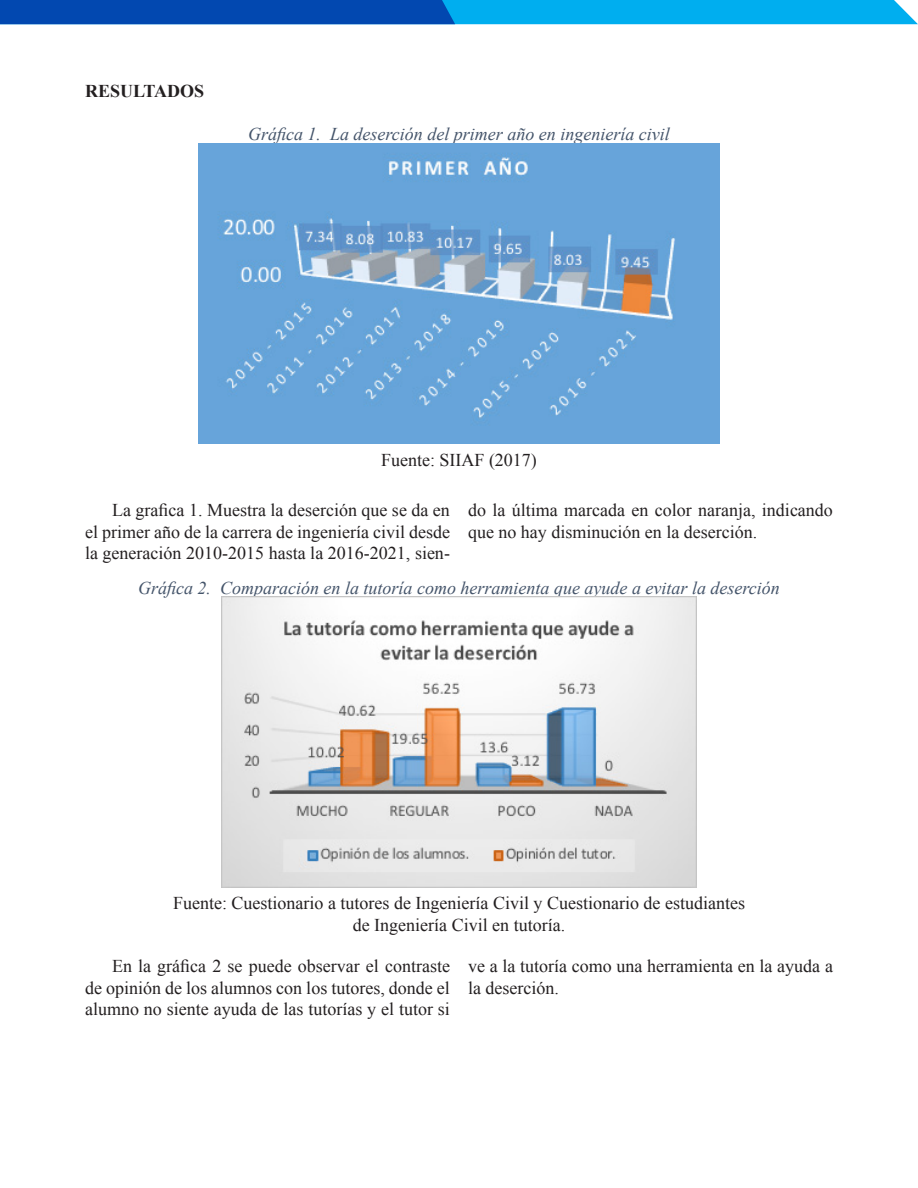
<style>
.page{position:relative;width:918px;height:1188px;background:#fff}
.page>*{position:absolute;margin:0;border:0;box-sizing:border-box;transform-origin:0 0}
.t1{font:18px/21.6px "Times New Roman";color:#231f20;text-align:justify}
.t2{font:italic 18px "Times New Roman";color:#44546a}
.t3{font:700 18px "Times New Roman";color:#231f20}
</style>
<div class="page">
<svg style="left:0;top:0;width:918px;height:24px;background:#047dd0"></svg>
<img style="left:198px;top:143px;width:522px;height:301px">
<img style="left:221px;top:597px;width:476px;height:290px">
<p class="t3" style="left:85px;top:79px;width:121px">RESULTADOS</p>
<p class="t2" style="left:248px;top:122px;width:423px">Gráfica 1. La deserción del primer año en ingeniería civil</p>
<p class="t1" style="left:381px;top:448px;width:157px">Fuente: SIIAF (2017)</p>
<p class="t1" style="left:85px;top:499px;width:366px;text-indent:27px">La grafica 1. Muestra la deserción que se da en el primer año de la carrera de ingeniería civil desde la generación 2010-2015 hasta la 2016-2021, sien-</p>
<p class="t1" style="left:468px;top:499px;width:366px">do la última marcada en color naranja, indicando que no hay disminución en la deserción.</p>
<p class="t2" style="left:138px;top:575px;width:643px">Gráfica 2. Comparación en la tutoría como herramienta que ayude a evitar la deserción</p>
<p class="t1" style="left:173px;top:892px;width:573px">Fuente: Cuestionario a tutores de Ingeniería Civil y Cuestionario de estudiantes</p>
<p class="t1" style="left:353px;top:913px;width:214px">de Ingeniería Civil en tutoría.</p>
<p class="t1" style="left:85px;top:955px;width:366px;text-indent:27px">En la gráfica 2 se puede observar el contraste de opinión de los alumnos con los tutores, donde el alumno no siente ayuda de las tutorías y el tutor si</p>
<p class="t1" style="left:468px;top:955px;width:366px">ve a la tutoría como una herramienta en la ayuda a la deserción.</p>
</div>
